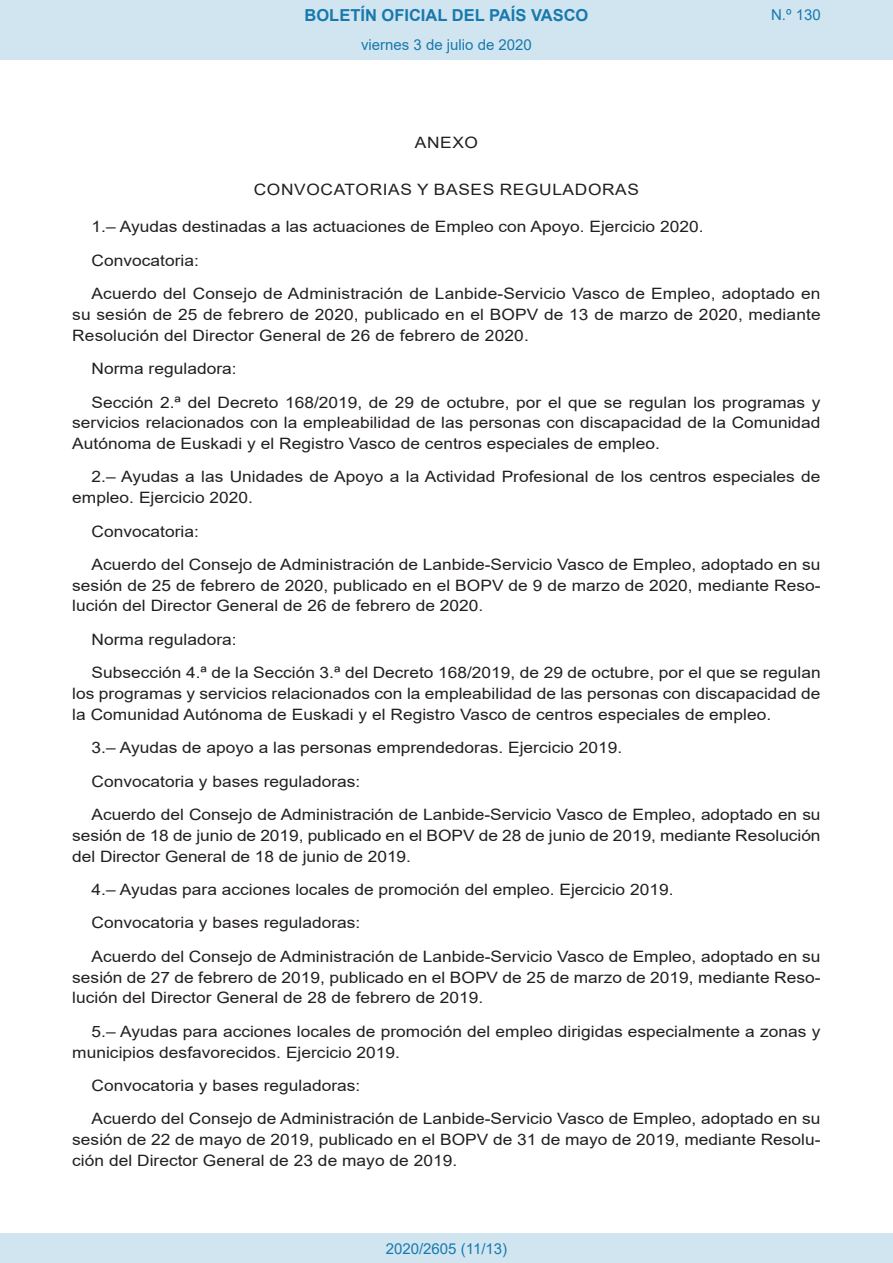
<style>
.page{position:relative;width:893px;height:1263px;background:#fff}
.page>*{position:absolute;margin:0;border:0;box-sizing:border-box;transform-origin:0 0}
.t1{font:700 16.5px "Arial";color:#1879ad}
.BOPVDetalle{font:15.6px/20.7px "Arial";color:#231f20;text-align:justify;scale:1.11 1}
.BOPVClave{font:15.6px "Arial";letter-spacing:.035em;color:#231f20;scale:1.11 1}
.Paginacion_Centro{font:15px "Arial";color:#1879ad}
</style>
<div class="page">
<div style="left:0;top:0;width:893px;height:60px;background:#d0e5f0"></div>
<div style="left:0;top:1233px;width:893px;height:30px;background:#d0e5f0"></div>
<p class="t1" style="left:305px;top:3px;width:285px">BOLETÍN OFICIAL DEL PAÍS VASCO</p>
<p class="Paginacion_Centro" style="left:361px;top:35px;width:172px">viernes 3 de julio de 2020</p>
<p class="Paginacion_Centro" style="left:771px;top:5px;width:51px">N.º 130</p>
<p class="BOPVClave" style="left:415px;top:132px;width:58px">ANEXO</p>
<p class="BOPVClave" style="left:254px;top:178px;width:348px">CONVOCATORIAS Y BASES REGULADORAS</p>
<p class="BOPVDetalle" style="left:92px;top:216px;width:553px">1.– Ayudas destinadas a las actuaciones de Empleo con Apoyo. Ejercicio 2020.</p>
<p class="BOPVDetalle" style="left:92px;top:250px;width:98px">Convocatoria:</p>
<p class="BOPVDetalle" style="left:72px;top:283px;width:676px;text-indent:19px">Acuerdo del Consejo de Administración de Lanbide-Servicio Vasco de Empleo, adoptado en su sesión de 25 de febrero de 2020, publicado en el BOPV de 13 de marzo de 2020, mediante Resolución del Director General de 26 de febrero de 2020.</p>
<p class="BOPVDetalle" style="left:92px;top:358px;width:132px">Norma reguladora:</p>
<p class="BOPVDetalle" style="left:72px;top:392px;width:676px;text-indent:19px">Sección 2.ª del Decreto 168/2019, de 29 de octubre, por el que se regulan los programas y servicios relacionados con la empleabilidad de las personas con discapacidad de la Comunidad Autónoma de Euskadi y el Registro Vasco de centros especiales de empleo.</p>
<p class="BOPVDetalle" style="left:72px;top:466px;width:676px;text-indent:19px">2.– Ayudas a las Unidades de Apoyo a la Actividad Profesional de los centros especiales de empleo. Ejercicio 2020.</p>
<p class="BOPVDetalle" style="left:92px;top:521px;width:98px">Convocatoria:</p>
<p class="BOPVDetalle" style="left:72px;top:554px;width:676px;text-indent:19px">Acuerdo del Consejo de Administración de Lanbide-Servicio Vasco de Empleo, adoptado en su sesión de 25 de febrero de 2020, publicado en el BOPV de 9 de marzo de 2020, mediante Reso&shy;lución del Director General de 26 de febrero de 2020.</p>
<p class="BOPVDetalle" style="left:92px;top:629px;width:132px">Norma reguladora:</p>
<p class="BOPVDetalle" style="left:72px;top:662px;width:676px;text-indent:19px">Subsección 4.ª de la Sección 3.ª del Decreto 168/2019, de 29 de octubre, por el que se regulan los programas y servicios relacionados con la empleabilidad de las personas con discapacidad de la Comunidad Autónoma de Euskadi y el Registro Vasco de centros especiales de empleo.</p>
<p class="BOPVDetalle" style="left:92px;top:737px;width:480px">3.– Ayudas de apoyo a las personas emprendedoras. Ejercicio 2019.</p>
<p class="BOPVDetalle" style="left:92px;top:771px;width:244px">Convocatoria y bases reguladoras:</p>
<p class="BOPVDetalle" style="left:72px;top:804px;width:676px;text-indent:19px">Acuerdo del Consejo de Administración de Lanbide-Servicio Vasco de Empleo, adoptado en su sesión de 18 de junio de 2019, publicado en el BOPV de 28 de junio de 2019, mediante Resolución del Director General de 18 de junio de 2019.</p>
<p class="BOPVDetalle" style="left:92px;top:879px;width:526px">4.– Ayudas para acciones locales de promoción del empleo. Ejercicio 2019.</p>
<p class="BOPVDetalle" style="left:92px;top:912px;width:244px">Convocatoria y bases reguladoras:</p>
<p class="BOPVDetalle" style="left:72px;top:946px;width:676px;text-indent:19px">Acuerdo del Consejo de Administración de Lanbide-Servicio Vasco de Empleo, adoptado en su sesión de 27 de febrero de 2019, publicado en el BOPV de 25 de marzo de 2019, mediante Reso&shy;lución del Director General de 28 de febrero de 2019.</p>
<p class="BOPVDetalle" style="left:72px;top:1021px;width:675px;text-indent:19px">5.– Ayudas para acciones locales de promoción del empleo dirigidas especialmente a zonas y municipios desfavorecidos. Ejercicio 2019.</p>
<p class="BOPVDetalle" style="left:92px;top:1075px;width:244px">Convocatoria y bases reguladoras:</p>
<p class="BOPVDetalle" style="left:72px;top:1108px;width:676px;text-indent:19px">Acuerdo del Consejo de Administración de Lanbide-Servicio Vasco de Empleo, adoptado en su sesión de 22 de mayo de 2019, publicado en el BOPV de 31 de mayo de 2019, mediante Resolu&shy;ción del Director General de 23 de mayo de 2019.</p>
<p class="Paginacion_Centro" style="left:386px;top:1238px;width:123px">2020/2605 (11/13)</p>
</div>
